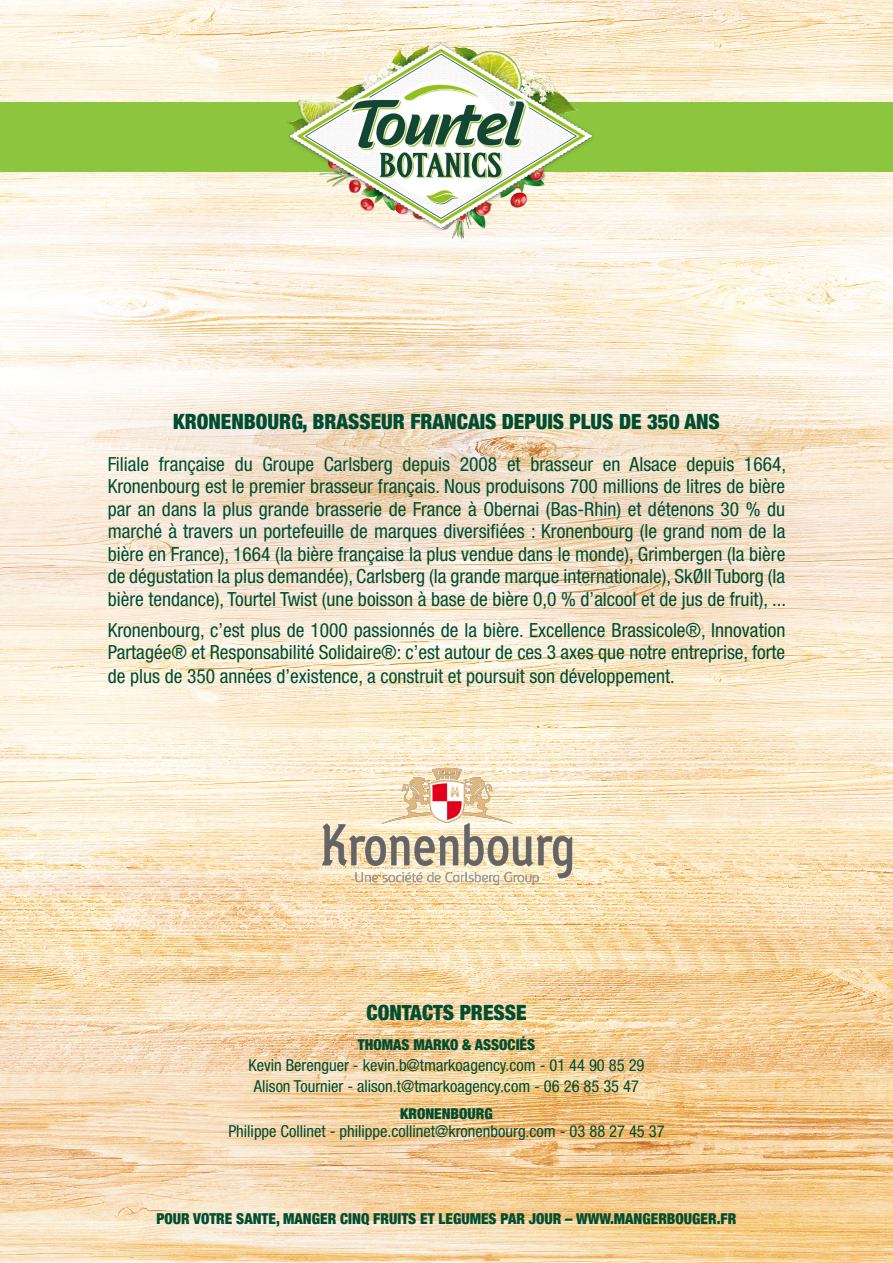
<style>
.page{position:relative;width:893px;height:1263px;background:#fff}
.page>*{position:absolute;margin:0;border:0;box-sizing:border-box;transform-origin:0 0}
.t1{font:900 condensed 21px "Helvetica Neue";color:#004d2f}
.t2{font:condensed 19.5px/22.5px "Helvetica Neue";color:#004d2f;text-align:justify}
.t3{font:condensed 16.5px "Helvetica Neue";color:#004d2f}
.t4{font:900 condensed 15px "Helvetica Neue";color:#004d2f}
</style>
<div class="page">
<img style="left:0;top:0;width:893px;height:1263px">
<div style="left:0;top:102px;width:893px;height:69px;background:#8bc63e"></div>
<img style="left:272px;top:28px;width:348px;height:219px">
<img style="left:298px;top:748px;width:297px;height:163px">
<p class="t1" style="left:173px;top:405px;width:548px">KRONENBOURG, BRASSEUR FRANCAIS DEPUIS PLUS DE 350 ANS</p>
<p class="t2" style="left:108px;top:453px;width:680px">Filiale française du Groupe Carlsberg depuis 2008 et brasseur en Alsace depuis 1664, Kronenbourg est le premier brasseur français. Nous produisons 700 millions de litres de bière par an dans la plus grande brasserie de France à Obernai (Bas-Rhin) et détenons 30 % du marché à travers un portefeuille de marques diversifiées : Kronenbourg (le grand nom de la bière en France), 1664 (la bière française la plus vendue dans le monde), Grimbergen (la bière de dégustation la plus demandée), Carlsberg (la grande marque internationale), SkØll Tuborg (la bière tendance), Tourtel Twist (une boisson à base de bière 0,0 % d’alcool et de jus de fruit), ...</p>
<p class="t2" style="left:108px;top:618px;width:679px;line-height:23.2px">Kronenbourg, c’est plus de 1000 passionnés de la bière. Excellence Brassicole®, Innovation Partagée® et Responsabilité Solidaire®: c’est autour de ces 3 axes que notre entreprise, forte de plus de 350 années d’existence, a construit et poursuit son développement.</p>
<p class="t1" style="left:366px;top:995px;width:162px">CONTACTS PRESSE</p>
<p class="t4" style="left:358px;top:1032px;width:179px">THOMAS MARKO &amp; ASSOCIÉS</p>
<p class="t3" style="left:248px;top:1055px;width:397px">Kevin Berenguer - kevin.b@tmarkoagency.com - 01 44 90 85 29</p>
<p class="t3" style="left:254px;top:1076px;width:387px">Alison Tournier - alison.t@tmarkoagency.com - 06 26 85 35 47</p>
<p class="t4" style="left:400px;top:1101px;width:94px">KRONENBOURG</p>
<p class="t3" style="left:228px;top:1121px;width:438px">Philippe Collinet - philippe.collinet@kronenbourg.com - 03 88 27 45 37</p>
<p class="t4" style="left:157px;top:1206px;width:581px">POUR VOTRE SANTE, MANGER CINQ FRUITS ET LEGUMES PAR JOUR – WWW.MANGERBOUGER.FR</p>
</div>
